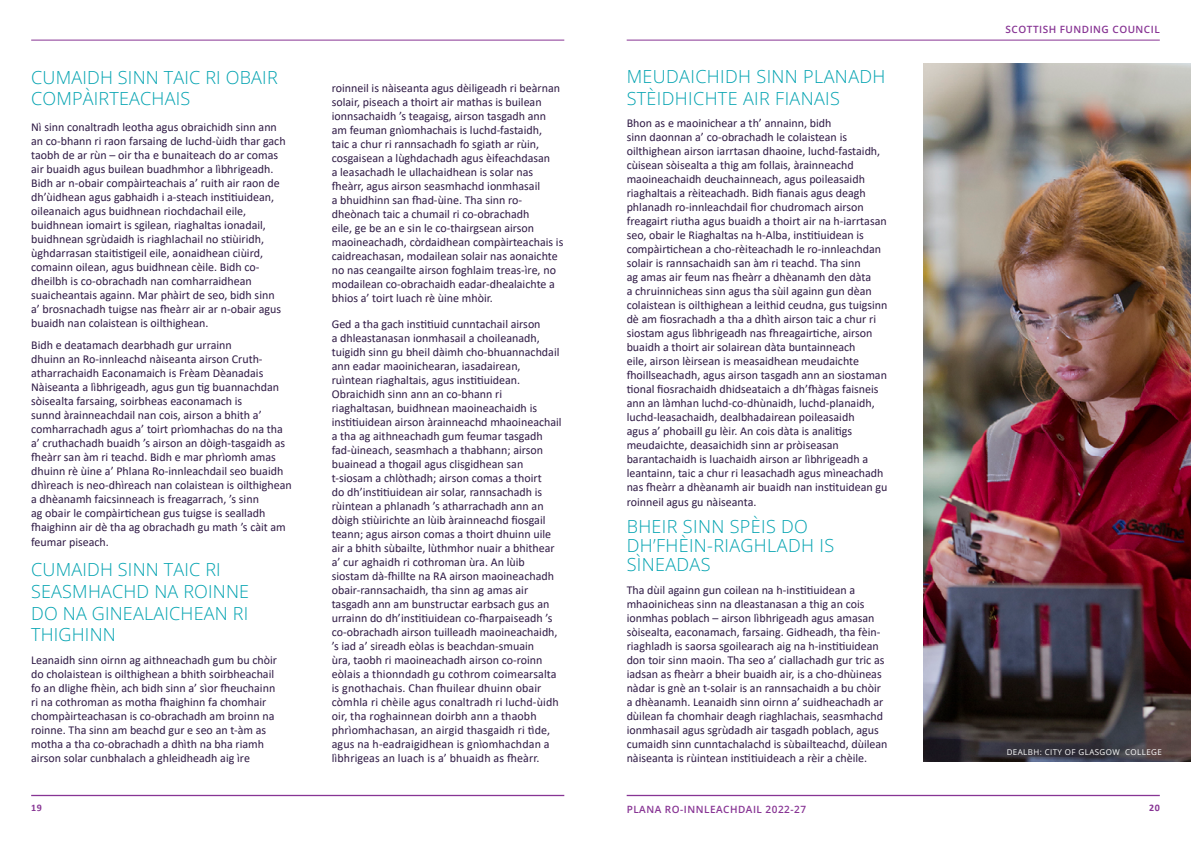
<style>
.page{position:relative;width:1191px;height:842px;background:#fff}
.page>*{position:absolute;margin:0;border:0;box-sizing:border-box;transform-origin:0 0}
.Paragraph{font:300 18px/21.6px "Open Sans";letter-spacing:.01em;color:#00a2b0}
.Header2{font:300 18px/21.6px "Open Sans";letter-spacing:.02em;color:#00a2b0}
.Paragraph-2{font:12px/14px "Calibri";color:#2f1a45}
.t1{font:600 10px "Open Sans";letter-spacing:.05em;color:#873494}
.t2{font:700 10px "Calibri";color:#873494}
.t3{font:8px "Open Sans";letter-spacing:.05em;color:#fff}
</style>
<div class="page">
<hr style="left:626px;top:40px;width:533px;height:1px;background:#873494">
<hr style="left:626px;top:795px;width:533px;height:1px;background:#873494">
<hr style="left:31px;top:40px;width:533px;height:1px;background:#873494">
<hr style="left:31px;top:795px;width:533px;height:1px;background:#873494">
<img style="left:923px;top:64px;width:268px;height:698px">
<h2 class="Header2" style="left:31px;top:66px;width:248px">CUMAIDH SINN TAIC RI OBAIR<br>COMPÀIRTEACHAIS</h2>
<p class="Paragraph-2" style="left:31px;top:119px;width:256px">Nì sinn conaltradh leotha agus obraichidh sinn ann an co-bhann ri raon farsaing de luchd-ùidh thar gach taobh de ar rùn – oir tha e bunaiteach do ar comas air buaidh agus builean buadhmhor a lìbhrigeadh.<br>Bidh ar n-obair compàirteachais a’ ruith air raon de dh’ùidhean agus gabhaidh i a-steach institiuidean, oileanaich agus buidhnean riochdachail eile, buidhnean iomairt is sgilean, riaghaltas ionadail, buidhnean sgrùdaidh is riaghlachail no stiùiridh, ùghdarrasan staitistigeil eile, aonaidhean ciùird, comainn oilean, agus buidhnean cèile. Bidh co&shy;dheilbh is co-obrachadh nan comharraidhean suaicheantais againn. Mar phàirt de seo, bidh sinn a’ brosnachadh tuigse nas fheàrr air ar n-obair agus buaidh nan colaistean is oilthighean.</p>
<p class="Paragraph-2" style="left:31px;top:338px;width:262px">Bidh e deatamach dearbhadh gur urrainn<br>dhuinn an Ro-innleachd nàiseanta airson Cruth&shy;atharrachaidh Eaconamaich is Frèam Dèanadais Nàiseanta a lìbhrigeadh, agus gun tig buannachdan sòisealta farsaing, soirbheas eaconamach is<br>sunnd àrainneachdail nan cois, airson a bhith a’ comharrachadh agus a’ toirt prìomhachas do na tha a’ cruthachadh buaidh ’s airson an dòigh-tasgaidh as fheàrr san àm ri teachd. Bidh e mar phrìomh amas dhuinn rè ùine a’ Phlana Ro-innleachdail seo buaidh dhìreach is neo-dhìreach nan colaistean is oilthighean a dhèanamh faicsinneach is freagarrach, ’s sinn<br>ag obair le compàirtichean gus tuigse is sealladh fhaighinn air dè tha ag obrachadh gu math ’s càit am feumar piseach.</p>
<p class="Paragraph" style="left:31px;top:558px;width:219px">CUMAIDH SINN TAIC RI<br>SEASMHACHD NA ROINNE<br>DO NA GINEALAICHEAN RI<br>THIGHINN</p>
<p class="Paragraph-2" style="left:31px;top:652px;width:247px">Leanaidh sinn oirnn ag aithneachadh gum bu chòir do cholaistean is oilthighean a bhith soirbheachail fo an dlighe fhèin, ach bidh sinn a’ sìor fheuchainn ri na cothroman as motha fhaighinn fa chomhair chompàirteachasan is co-obrachadh am broinn na roinne. Tha sinn am beachd gur e seo an t-àm as motha a tha co-obrachadh a dhìth na bha riamh airson solar cunbhalach a ghleidheadh aig ìre</p>
<p class="Paragraph-2" style="left:332px;top:81px;width:233px">roinneil is nàiseanta agus dèiligeadh ri beàrnan solair, piseach a thoirt air mathas is builean ionnsachaidh ’s teagaisg, airson tasgadh ann am feuman gnìomhachais is luchd-fastaidh,<br>taic a chur ri rannsachadh fo sgiath ar rùin, cosgaisean a lùghdachadh agus èifeachdasan<br>a leasachadh le ullachaidhean is solar nas fheàrr, agus airson seasmhachd ionmhasail<br>a bhuidhinn san fhad-ùine. Tha sinn ro&shy;dheònach taic a chumail ri co-obrachadh<br>eile, ge be an e sin le co-thairgsean airson maoineachadh, còrdaidhean compàirteachais is caidreachasan, modailean solair nas aonaichte no nas ceangailte airson foghlaim treas-ìre, no modailean co-obrachaidh eadar-dhealaichte a bhios a’ toirt luach rè ùine mhòir.</p>
<p class="Paragraph-2" style="left:332px;top:316px;width:231px">Ged a tha gach institiuid cunntachail airson<br>a dhleastanasan ionmhasail a choileanadh, tuigidh sinn gu bheil dàimh cho-bhuannachdail ann eadar maoinichearan, iasadairean, ruìntean riaghaltais, agus institiuidean.<br>Obraichidh sinn ann an co-bhann ri riaghaltasan, buidhnean maoineachaidh is institiuidean airson àrainneachd mhaoineachail a tha ag aithneachadh gum feumar tasgadh fad-ùineach, seasmhach a thabhann; airson buainead a thogail agus clisgidhean san t-siosam a chlòthadh; airson comas a thoirt<br>do dh’institiuidean air solar, rannsachadh is rùintean a phlanadh ’s atharrachadh ann an dòigh stiùirichte an lùib àrainneachd fiosgail teann; agus airson comas a thoirt dhuinn uile air a bhith sùbailte, lùthmhor nuair a bhithear a’ cur aghaidh ri cothroman ùra. An lùib siostam dà-fhillte na RA airson maoineachadh obair-rannsachaidh, tha sinn ag amas air tasgadh ann am bunstructar earbsach gus an urrainn do dh’institiuidean co-fharpaiseadh ’s co-obrachadh airson tuilleadh maoineachaidh, ’s iad a’ sireadh eòlas is beachdan-smuain<br>ùra, taobh ri maoineachadh airson co-roinn eòlais a thionndadh gu cothrom coimearsalta is gnothachais. Chan fhuilear dhuinn obair còmhla ri chèile agus conaltradh ri luchd-ùidh oir, tha roghainnean doirbh ann a thaobh phrìomhachasan, an airgid thasgaidh ri tìde, agus na h-eadraigidhean is gnìomhachdan a lìbhrigeas an luach is a’ bhuaidh as fheàrr.</p>
<h2 class="Header2" style="left:626px;top:65px;width:260px">MEUDAICHIDH SINN PLANADH<br>STÈIDHICHTE AIR FIANAIS</h2>
<p class="Paragraph-2" style="left:626px;top:116px;width:262px">Bhon as e maoinichear a th’ annainn, bidh<br>sinn daonnan a’ co-obrachadh le colaistean is oilthighean airson iarrtasan dhaoine, luchd-fastaidh, cùisean sòisealta a thig am follais, àrainneachd maoineachaidh deuchainneach, agus poileasaidh riaghaltais a rèiteachadh. Bidh fianais agus deagh phlanadh ro-innleachdail fìor chudromach airson freagairt riutha agus buaidh a thoirt air na h-iarrtasan seo, obair le Riaghaltas na h-Alba, institiuidean is compàirtichean a cho-rèiteachadh le ro-innleachdan solair is rannsachaidh san àm ri teachd. Tha sinn<br>ag amas air feum nas fheàrr a dhèanamh den dàta<br>a chruinnicheas sinn agus tha sùil againn gun dèan colaistean is oilthighean a leithid ceudna, gus tuigsinn dè am fiosrachadh a tha a dhìth airson taic a chur ri siostam agus lìbhrigeadh nas fhreagairtiche, airson buaidh a thoirt air solairean dàta buntainneach<br>eile, airson lèirsean is measaidhean meudaichte fhoillseachadh, agus airson tasgadh ann an siostaman tional fiosrachaidh dhidseataich a dh’fhàgas faisneis ann an làmhan luchd-co-dhùnaidh, luchd-planaidh, luchd-leasachaidh, dealbhadairean poileasaidh<br>agus a’ phobaill gu lèir. An cois dàta is analitigs meudaichte, deasaichidh sinn ar pròiseasan barantachaidh is luachaidh airson ar lìbhrigeadh a leantainn, taic a chur ri leasachadh agus mìneachadh nas fheàrr a dhèanamh air buaidh nan instituidean gu roinneil agus gu nàiseanta.</p>
<p class="Paragraph" style="left:626px;top:517px;width:209px;line-height:19px">BHEIR SINN SPÈIS DO<br>DH’FHÈIN-RIAGHLADH IS<br>SÌNEADAS</p>
<p class="Paragraph-2" style="left:626px;top:582px;width:262px">Tha dùil againn gun coilean na h-institiuidean a mhaoinicheas sinn na dleastanasan a thig an cois ionmhas poblach – airson lìbhrigeadh agus amasan sòisealta, eaconamach, farsaing. Gidheadh, tha fèin&shy;riaghladh is saorsa sgoilearach aig na h-institiuidean don toir sinn maoin. Tha seo a’ ciallachadh gur tric as iadsan as fheàrr a bheir buaidh air, is a cho-dhùineas nàdar is gnè an t-solair is an rannsachaidh a bu chòir a dhèanamh. Leanaidh sinn oirnn a’ suidheachadh ar dùilean fa chomhair deagh riaghlachais, seasmhachd ionmhasail agus sgrùdadh air tasgadh poblach, agus cumaidh sinn cunntachalachd is sùbailteachd, dùilean nàiseanta is rùintean institiuideach a rèir a chèile.</p>
<p class="t1" style="left:1005px;top:23px;width:156px">SCOTTISH FUNDING COUNCIL</p>
<p class="t3" style="left:1006px;top:746px;width:157px">DEALBH: CITY OF GLASGOW COLLEGE</p>
<p class="t2" style="left:31px;top:800px;width:12px">19</p>
<p class="t1" style="left:626px;top:803px;width:181px">PLANA RO-INNLEACHDAIL 2022-27</p>
<p class="t2" style="left:1149px;top:800px;width:12px">20</p>
</div>
